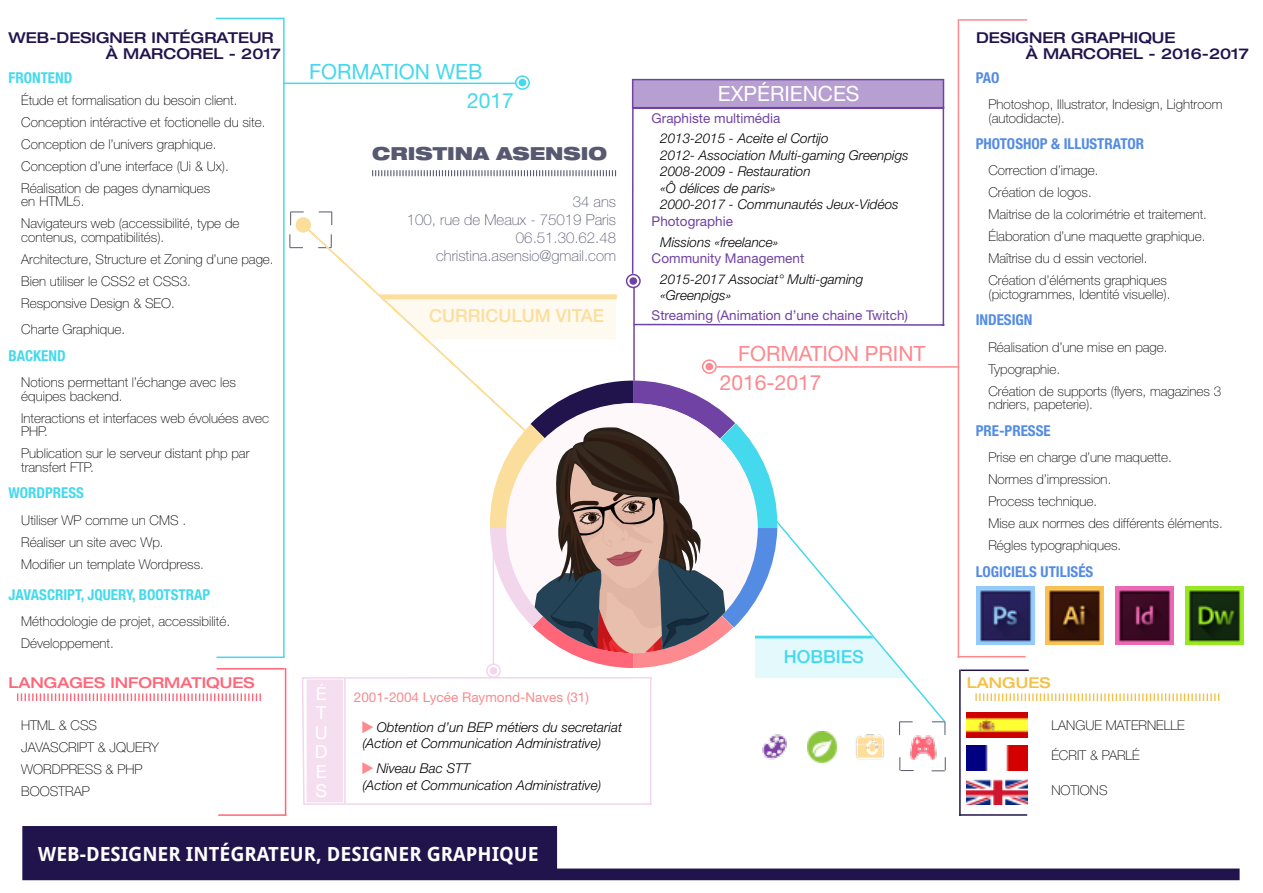
<style>
.page{position:relative;width:1263px;height:893px;background:#fff}
.page>*{position:absolute;margin:0;border:0;box-sizing:border-box;transform-origin:0 0}
.t1{font:21px "Helvetica Neue LT Std";color:#fc898f}
.t2{font:21px "Helvetica Neue LT Std";color:#44d8ed}
.t3{font:21px "Helvetica Neue LT Std";color:#fff}
.t4{font:700 19.5px "Droid Sans";color:#fff}
.t5{font:900 expanded 18px "Helvetica Neue LT Std";color:#565970}
.t6{font:500 18px "Helvetica Neue LT Std";color:#fcde9c}
.t7{font:500 18px "Helvetica Neue LT Std";color:#45d9ed}
.t8{font:18px/19.5px "Helvetica Neue LT Std";color:#fff}
.t9{font:500 expanded 15px "Helvetica Neue LT Std";color:#21144d}
.t10{font:100 15px/18px "Helvetica Neue LT Std";color:#565970;text-align:right}
.t11{font:700 condensed 15px "Helvetica Neue LT Std";color:#548ce3}
.t12{font:700 condensed 15px "Helvetica Neue LT Std";color:#45d9ed}
.t13{font:500 expanded 15px "Helvetica Neue LT Std";color:#ff6678}
.t14{font:500 expanded 15px "Helvetica Neue LT Std";color:#f4c148}
.t15{font:100 13.5px/22px "Helvetica Neue LT Std";color:#000}
.t16{font:italic 300 13.5px/16.5px "Helvetica Neue LT Std";color:#000}
.t17{font:13.5px "Helvetica Neue LT Std";color:#7042a3}
.t18{font:13.5px "Helvetica Neue LT Std";color:#fc8a8f}
</style>
<div class="page">
<div style="left:634px;top:80px;width:310px;height:27px;background:#b7a0d1"></div>
<svg style="left:22px;top:826px;width:1217px;height:54px;fill:#21144d"></svg>
<div style="left:626px;top:274px;width:15px;height:14px;border:2px solid #7042a3;border-radius:50%"></div>
<hr style="left:633px;top:287px;width:2px;height:94px;background:#7042a3">
<hr style="left:216px;top:18px;width:68px;height:1px;background:#44d8ed">
<hr style="left:217px;top:656px;width:68px;height:2px;background:#44d8ed">
<hr style="left:283px;top:18px;width:2px;height:639px;background:#44d8ed">
<svg style="left:290px;top:212px;width:14px;height:13px"></svg>
<svg style="left:319px;top:212px;width:13px;height:11px"></svg>
<svg style="left:290px;top:234px;width:12px;height:14px"></svg>
<div style="left:296px;top:218px;width:14px;height:14px;background:#fcde9c;border-radius:50%"></div>
<div style="left:296px;top:217px;width:15px;height:16px;border:2px solid #fcde9c;border-radius:50%"></div>
<svg style="left:302px;top:223px;width:188px;height:176px"></svg>
<svg style="left:378px;top:294px;width:239px;height:45px"></svg>
<svg style="left:372px;top:170px;width:244px;height:6px"></svg>
<hr style="left:284px;top:83px;width:231px;height:1px;background:#44d8ed">
<div style="left:515px;top:75px;width:15px;height:15px;border:2px solid #44d8ed;border-radius:50%"></div>
<div style="left:519px;top:79px;width:7px;height:7px;background:#44d8ed;border-radius:50%"></div>
<svg style="left:17px;top:693px;width:244px;height:8px"></svg>
<hr style="left:959px;top:19px;width:68px;height:2px;background:#fc8a8f">
<hr style="left:958px;top:656px;width:68px;height:1px;background:#fc8a8f">
<hr style="left:958px;top:19px;width:1px;height:639px;background:#fc8a8f">
<hr style="left:717px;top:366px;width:242px;height:2px;background:#fc898f">
<div style="left:702px;top:359px;width:15px;height:15px;border:2px solid #fc898f;border-radius:50%"></div>
<div style="left:705px;top:363px;width:8px;height:7px;background:#fc898f;border-radius:50%"></div>
<hr style="left:218px;top:814px;width:68px;height:2px;background:#f67">
<hr style="left:285px;top:668px;width:1px;height:148px;background:#f67">
<hr style="left:217px;top:668px;width:68px;height:1px;background:#f67">
<svg style="left:631px;top:105px;width:314px;height:221px"></svg>
<img style="left:976px;top:586px;width:58px;height:58px">
<img style="left:1046px;top:586px;width:58px;height:58px">
<img style="left:1115px;top:586px;width:59px;height:58px">
<img style="left:1185px;top:586px;width:58px;height:58px">
<hr style="left:961px;top:669px;width:68px;height:2px;background:#21144d">
<hr style="left:959px;top:814px;width:68px;height:2px;background:#21144d">
<hr style="left:959px;top:669px;width:2px;height:147px;background:#21144d">
<svg style="left:975px;top:693px;width:244px;height:8px"></svg>
<img style="left:967px;top:712px;width:60px;height:26px">
<img style="left:967px;top:745px;width:60px;height:25px">
<img style="left:967px;top:780px;width:60px;height:25px">
<svg style="left:931px;top:757px;width:15px;height:15px"></svg>
<svg style="left:900px;top:757px;width:14px;height:14px"></svg>
<img style="left:903px;top:735px;width:38px;height:33px">
<img style="left:762px;top:735px;width:25px;height:25px">
<img style="left:807px;top:735px;width:30px;height:28px">
<img style="left:856px;top:735px;width:28px;height:25px">
<svg style="left:490px;top:381px;width:456px;height:354px"></svg>
<svg style="left:487px;top:664px;width:13px;height:13px"></svg>
<div style="left:486px;top:664px;width:15px;height:14px;border:2px solid #f2d6eb;border-radius:50%"></div>
<div style="left:490px;top:667px;width:7px;height:7px;background:#f2d6eb;border-radius:50%"></div>
<hr style="left:493px;top:545px;width:1px;height:120px;background:#f2d6eb">
<svg style="left:302px;top:676px;width:351px;height:129px"></svg>
<hr style="left:344px;top:677px;width:2px;height:127px;background:#f2d6eb">
<div style="left:632px;top:79px;width:312px;height:29px;border:2px solid #7042a3"></div>
<svg style="left:362px;top:721px;width:11px;height:11px"></svg>
<svg style="left:362px;top:762px;width:11px;height:12px"></svg>
<p class="t9" style="left:9px;top:28px;width:267px">WEB-DESIGNER INTÉGRATEUR</p>
<p class="t12" style="left:9px;top:68px;width:65px">FRONTEND</p>
<p class="t15" style="left:21px;top:89px;width:246px">étude et formalisation du besoin client.<br>Conception intéractive et foctionelle du site.<br>Conception de l’univers graphique.<br>Conception d’une interface (Ui &amp; Ux).<br>Réalisation de pages dynamiques</p>
<p class="t15" style="left:21px;top:191px;width:220px">en HTML5.<br>Navigateurs web (accessibilité, type de</p>
<p class="t15" style="left:21px;top:226px;width:254px">contenus, compatibilités).<br>Architecture, Structure et Zoning d’une page.<br>Bien utiliser le CSS2 et CSS3.<br>Responsive Design &amp; SEO.</p>
<p class="t15" style="left:21px;top:319px;width:105px">Charte Graphique.</p>
<p class="t12" style="left:9px;top:347px;width:59px">BACKEND</p>
<p class="t15" style="left:21px;top:376px;width:216px;line-height:13.5px">Notions permettant l’échange avec les équipes backend.</p>
<p class="t15" style="left:21px;top:411px;width:249px;line-height:13.5px">interactions et interfaces web évoluées avec<br>PHP.</p>
<p class="t15" style="left:21px;top:447px;width:230px;line-height:13.5px">publication sur le serveur distant php par transfert FTP.</p>
<p class="t12" style="left:9px;top:484px;width:77px">WORD PRESS</p>
<p class="t15" style="left:21px;top:509px;width:184px">Utiliser WP comme un CMS .<br>Réaliser un site avec Wp.<br>Modifier un template Wordpress.</p>
<p class="t12" style="left:9px;top:586px;width:202px">JAVASCRIPT, JQUERY, BOOTSTRAP</p>
<p class="t15" style="left:21px;top:610px;width:210px">Méthodologie de projet, accessibilité.<br>Développement.</p>
<p class="t13" style="left:9px;top:673px;width:248px">LANGAGES INFORMATIQUES</p>
<p class="t9" style="left:976px;top:28px;width:201px">DESIGNER GRAPHIQUE</p>
<p class="t11" style="left:976px;top:68px;width:17px">PAO</p>
<p class="t15" style="left:988px;top:98px;width:236px;line-height:13.5px">Photoshop, Illustrator, Indesign, Lightroom (autodidacte).</p>
<p class="t11" style="left:976px;top:135px;width:170px">PHOTOSHOP &amp; ILLUSTRATOR</p>
<p class="t15" style="left:988px;top:160px;width:220px">Correction d’image.<br>Création de logos.<br>Maitrise de la colorimétrie et traitement. élaboration d’une maquette graphique.<br>Maîtrise du d essin vectoriel.<br>Création d’éléments graphiques</p>
<p class="t15" style="left:988px;top:283px;width:184px">(pictogrammes, Identité visuelle).</p>
<p class="t11" style="left:976px;top:311px;width:58px">INDESIGN</p>
<p class="t15" style="left:988px;top:336px;width:234px">Réalisation d’une mise en page.<br>Typographie.<br>Création de supports (flyers, magazines 3</p>
<p class="t15" style="left:988px;top:393px;width:106px">ndriers, papeterie).</p>
<p class="t11" style="left:976px;top:421px;width:77px">PRE-PRESSE</p>
<p class="t15" style="left:988px;top:446px;width:236px">Prise en charge d’une maquette.<br>Normes d’impression.<br>Process technique.<br>Mise aux normes des différents éléments.<br>Régles typographiques.</p>
<p class="t11" style="left:976px;top:562px;width:119px">LOGICIELS UTILISÉS</p>
<p class="t9" style="left:106px;top:44px;width:176px">À MARCOREL - 2017</p>
<p class="t9" style="left:1026px;top:44px;width:224px">À MARCOREL - 2016-2017</p>
<h1 class="t3" style="left:718px;top:81px;width:115px">EXPériences</h1>
<h1 class="t2" style="left:309px;top:59px;width:175px">Formation WEB</h1>
<h1 class="t2" style="left:467px;top:88px;width:48px">2017</h1>
<p class="t17" style="left:652px;top:110px;width:130px">Graphiste multimédia</p>
<p class="t16" style="left:660px;top:130px;width:250px">2013-2015 - Aceite el Cortijo<br>2012- Association Multi-gaming Greenpigs<br>2008-2009 - Restauration<br>«Ô délices de paris»<br>2000-2017 - Communautés Jeux-Vidéos</p>
<p class="t17" style="left:652px;top:213px;width:83px">Photographie</p>
<p class="t16" style="left:660px;top:233px;width:120px">Missions «freelance»</p>
<p class="t17" style="left:652px;top:250px;width:154px">Community Management</p>
<p class="t16" style="left:660px;top:271px;width:205px">2015-2017 Associat° Multi-gaming «Greenpigs»</p>
<p class="t17" style="left:652px;top:307px;width:258px">Streaming (Animation d’une chaine Twitch)</p>
<h3 class="t5" style="left:372px;top:142px;width:236px">CRISTINA ASENSIO</h3>
<p class="t10" style="left:407px;top:193px;width:211px">34 ans<br>100, rue de Meaux - 75019 Paris<br>06.51.30.62.48 christina.asensio@gmail.com</p>
<h3 class="t6" style="left:429px;top:305px;width:177px">CURRICULUM VITAE</h3>
<h1 class="t1" style="left:738px;top:341px;width:189px">Formation Print</h1>
<h1 class="t1" style="left:720px;top:370px;width:103px">2016-2017</h1>
<h3 class="t7" style="left:784px;top:645px;width:82px">HOBBIES</h3>
<p class="t14" style="left:967px;top:673px;width:85px">LANGUES</p>
<h3 class="t8" style="left:315px;top:683px;width:14px">é t u d e s</h3>
<p class="t18" style="left:354px;top:689px;width:237px">2001-2004 Lycée Raymond-Naves (31)</p>
<p class="t15" style="left:21px;top:714px;width:77px">HTML &amp; CSS<br>Javascr</p>
<p class="t15" style="left:1051px;top:714px;width:17px">Langue</p>
<p class="t15" style="left:1106px;top:714px;width:20px">Maternelle</p>
<p class="t15" style="left:1051px;top:744px;width:59px">écr it &amp; parl</p>
<p class="t15" style="left:1132px;top:744px;width:9px">é</p>
<p class="t15" style="left:1051px;top:779px;width:10px">not</p>
<p class="t15" style="left:1077px;top:779px;width:13px">ions</p>
<p class="t16" style="left:362px;top:718px;width:261px;text-indent:14px">Obtention d’un BEP métiers du secretariat (Action et Communication Administrative)</p>
<p class="t16" style="left:362px;top:760px;width:241px;text-indent:14px">Niveau Bac STT<br>(Action et Communication Administrative)</p>
<p class="t15" style="left:77px;top:736px;width:59px">ipt &amp; jquer</p>
<p class="t15" style="left:151px;top:736px;width:9px">y</p>
<p class="t15" style="left:21px;top:758px;width:10px">wordpress</p>
<p class="t15" style="left:106px;top:758px;width:21px">&amp; php</p>
<p class="t15" style="left:21px;top:780px;width:10px">boostrap</p>
<h2 class="t4" style="left:38px;top:843px;width:502px">WEB-DESIGNER INTÉGRATEUR, DESIGNER GRAPHIQUE</h2>
</div>
